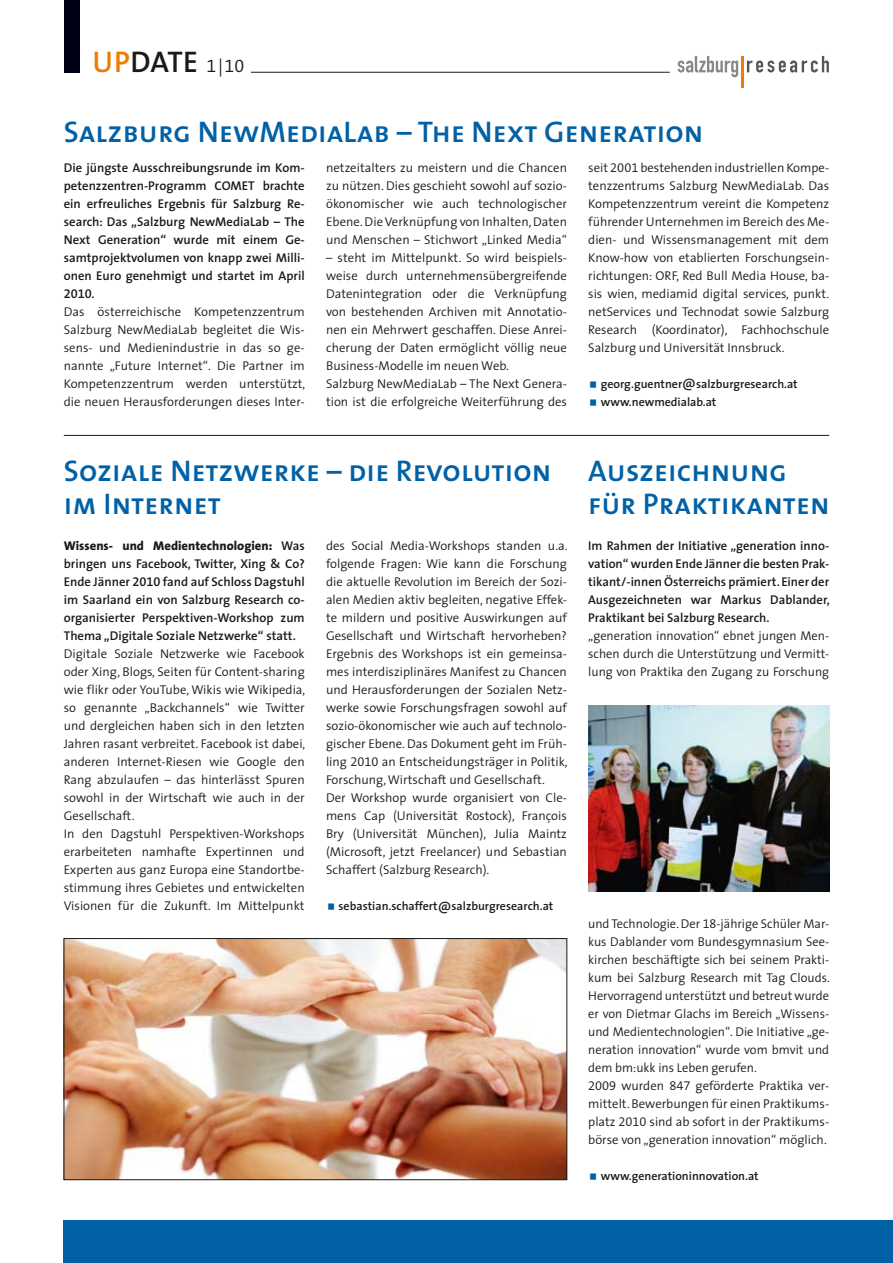
<style>
.page{position:relative;width:893px;height:1263px;background:#fff}
.page>*{position:absolute;margin:0;border:0;box-sizing:border-box;transform-origin:0 0}
.t1{font:30px/33px "The Sans SN Semi Bold Caps";letter-spacing:.005em;color:#0061a7}
.t2{font:600 30px "The Sans SN";letter-spacing:.01em;color:#1a1a18}
.t3{font:300 12.75px/18px "The Sans SN";color:#1a1a18;text-align:justify}
.t4{font:600 12.75px/18px "The Sans SN";color:#1a1a18;text-align:justify}
.t5{font:600 12px/18px "The Sans SN";color:#1a1a18}
.s1{color:#ef7c00}
.s2{font-weight:300;font-size:18px}
.s3{font-weight:400;font-size:16.5px}
.s4{font-weight:800}
</style>
<div class="page">
<svg style="left:678px;top:56px;width:60px;height:21px"></svg>
<svg style="left:747px;top:56px;width:82px;height:16px"></svg>
<hr style="left:741px;top:56px;width:3px;height:31px;background:#ef7c00">
<hr style="left:251px;top:72px;width:419px;height:1px;background:#1a1a18">
<div style="left:64px;top:0;width:16px;height:72px;background:#000014"></div>
<div style="left:64px;top:1220px;width:829px;height:43px;background:#0061a7"></div>
<img style="left:588px;top:705px;width:241px;height:187px">
<hr style="left:64px;top:435px;width:765px;height:1px;background:#1a1a18">
<img style="left:66px;top:940px;width:499px;height:238px">
<div style="left:64px;top:938px;width:503px;height:242px;border:1px solid #1a1a18"></div>
<h1 class="t2" style="left:92px;top:37px;width:153px"><span class="s1">UP</span>DATE <span class="s2">1|10</span></h1>
<h1 class="t1" style="left:64px;top:114px;width:641px">Salzburg NewMediaLab – The Next Generation</h1>
<p class="t4" style="left:64px;top:158px;width:242px">Die jüngste Ausschreibungsrunde im Kom&shy;petenzzentren-Programm COMET brachte ein erfreuliches Ergebnis für Salzburg Re&shy;search: Das „Salzburg NewMediaLab – The Next Generation“ wurde mit einem Ge&shy;samtprojektvolumen von knapp zwei Milli&shy;onen Euro genehmigt und startet im April 2010.</p>
<p class="t3" style="left:64px;top:302px;width:243px">Das österreichische Kompetenzzentrum Salzburg NewMediaLab begleitet die Wis&shy;sens- und Medienindustrie in das so ge&shy;nannte „Future Internet“. Die Partner im Kompetenzzentrum werden unterstützt, die neuen Herausforderungen dieses Inter-</p>
<p class="t3" style="left:326px;top:158px;width:242px">netzeitalters zu meistern und die Chancen zu nützen. Dies geschieht sowohl auf sozio&shy;ökonomischer wie auch technologischer Ebene. Die Verknüpfung von Inhalten, Daten und Menschen – Stichwort „Linked Media“</p>
<p class="t3" style="left:326px;top:248px;width:242px;text-align:left">– steht im Mittelpunkt. So wird beispiels&shy;weise durch unternehmensübergreifende Datenintegration oder die Verknüpfung von bestehenden Archiven mit Annotatio&shy;nen ein Mehrwert geschaffen. Diese Anrei&shy;cherung der Daten ermöglicht völlig neue Business-Modelle im neuen Web.<br>Salzburg NewMediaLab – The Next Genera&shy;tion ist die erfolgreiche Weiterführung des</p>
<h1 class="t1" style="left:64px;top:453px;width:489px">Soziale Netzwerke – die Revolution im Internet</h1>
<p class="t3" style="left:326px;top:536px;width:243px;text-align:left">des Social Media-Workshops standen u.a. folgende Fragen: Wie kann die Forschung die aktuelle Revolution im Bereich der Sozi&shy;alen Medien aktiv begleiten, negative Effek&shy;te mildern und positive Auswirkungen auf Gesellschaft und Wirtschaft hervorheben?<br>Ergebnis des Workshops ist ein gemeinsa&shy;mes interdisziplinäres Manifest zu Chancen und Herausforderungen der Sozialen Netz&shy;werke sowie Forschungsfragen sowohl auf sozio-ökonomischer wie auch auf technolo&shy;gischer Ebene. Das Dokument geht im Früh&shy;ling 2010 an Entscheidungsträger in Politik, Forschung, Wirtschaft und Gesellschaft.<br>Der Workshop wurde organisiert von Cle&shy;mens Cap (Universität Rostock), François Bry (Universität München), Julia Maintz (Microsoft, jetzt Freelancer) und Sebastian Schaffert (Salzburg Research).</p>
<p class="t5" style="left:339px;top:896px;width:216px">sebastian.schaffert<span class="s3">@</span>salzburgresearch.at</p>
<p class="t4" style="left:64px;top:536px;width:242px"><span class="s4">Wissens- und Medientechnologien:</span> Was bringen uns Facebook, Twitter, Xing &amp; Co?<br>Ende Jänner 2010 fand auf Schloss Dagstuhl im Saarland ein von Salzburg Research co&shy;organisierter Perspektiven-Workshop zum Thema „Digitale Soziale Netzwerke“ statt.</p>
<p class="t3" style="left:64px;top:644px;width:243px;text-align:left">Digitale Soziale Netzwerke wie Facebook oder Xing, Blogs, Seiten für Content-sharing wie flikr oder YouTube, Wikis wie Wikipedia, so genannte „Backchannels“ wie Twitter und dergleichen haben sich in den letzten Jahren rasant verbreitet. Facebook ist dabei, anderen Internet-Riesen wie Google den Rang abzulaufen – das hinterlässt Spuren sowohl in der Wirtschaft wie auch in der Gesellschaft.<br>In den Dagstuhl Perspektiven-Workshops erarbeiteten namhafte Expertinnen und Experten aus ganz Europa eine Standortbe&shy;stimmung ihres Gebietes und entwickelten Visionen für die Zukunft. Im Mittelpunkt</p>
<p class="t3" style="left:588px;top:158px;width:242px">seit 2001 bestehenden industriellen Kompe&shy;tenzzentrums Salzburg NewMediaLab. Das Kompetenzzentrum vereint die Kompetenz führender Unternehmen im Bereich des Me&shy;dien- und Wissensmanagement mit dem Know-how von etablierten Forschungsein&shy;richtungen: ORF, Red Bull Media House, ba&shy;sis wien, mediamid digital services, punkt. netServices und Technodat sowie Salzburg Research (Koordinator), Fachhochschule Salzburg und Universität Innsbruck.</p>
<p class="t5" style="left:601px;top:374px;width:199px">georg.guentner<span class="s3">@</span>salzburgresearch.at www.newmedialab.at</p>
<h1 class="t1" style="left:588px;top:453px;width:243px">Auszeichnung für Praktikanten</h1>
<p class="t4" style="left:588px;top:536px;width:243px;text-align:left">Im Rahmen der Initiative „generation inno&shy;vation“ wurden Ende Jänner die besten Prak&shy;tikant/-innen Österreichs prämiert. Einer der Ausgezeichneten war Markus Dablander, Praktikant bei Salzburg Research.</p>
<p class="t3" style="left:588px;top:626px;width:242px">„generation innovation“ ebnet jungen Men&shy;schen durch die Unterstützung und Vermitt&shy;lung von Praktika den Zugang zu Forschung</p>
<p class="t3" style="left:588px;top:914px;width:243px;text-align:left">und Technologie. Der 18-jährige Schüler Mar&shy;kus Dablander vom Bundesgymnasium See&shy;kirchen beschäftigte sich bei seinem Prakti&shy;kum bei Salzburg Research mit Tag Clouds.<br>Hervorragend unterstützt und betreut wurde er von Dietmar Glachs im Bereich „Wissens&shy;und Medientechnologien“. Die Initiative „ge&shy;neration innovation“ wurde vom bmvit und dem bm:ukk ins Leben gerufen.<br>2009 wurden 847 geförderte Praktika ver&shy;mittelt. Bewerbungen für einen Praktikums&shy;platz 2010 sind ab sofort in der Praktikums&shy;börse von „generation innovation“ möglich.</p>
<p class="t5" style="left:601px;top:1166px;width:159px">www.generationinnovation.at</p>
</div>
